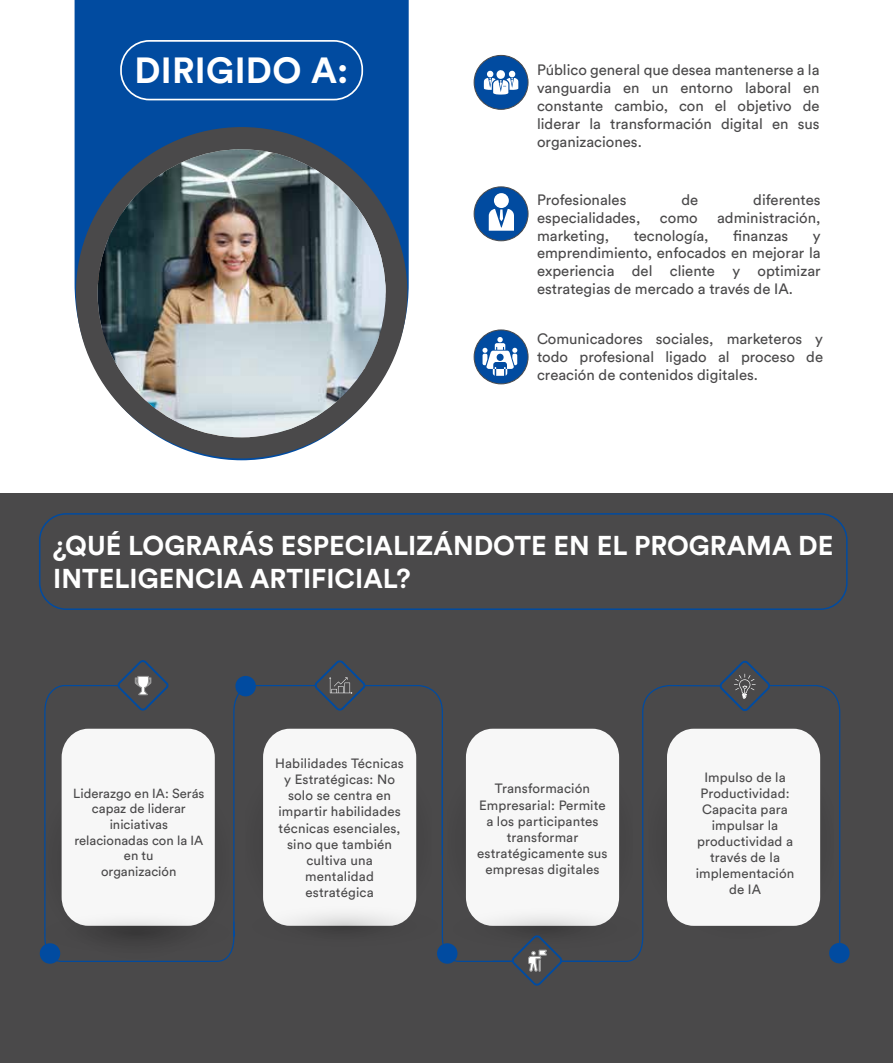
<style>
.page{position:relative;width:893px;height:1063px;background:#fff}
.page>*{position:absolute;margin:0;border:0;box-sizing:border-box;transform-origin:0 0}
.t1{font:700 36px "Circular Std";letter-spacing:.01em;color:#fff}
.t2{font:700 27px/32.4px "Circular Std";color:#fff}
.t3{font:14.85px/17.9px "Circular Std";color:#4a494a;text-align:justify}
.t4{font:13.35px/16px "Circular Std";letter-spacing:.01em;color:#4a494a;text-align:center}
.t5{font:13.05px/15.8px "Circular Std";color:#4a494a;text-align:center}
</style>
<div class="page">
<div style="left:0;top:494px;width:893px;height:569px;background:#4a494a"></div>
<svg style="left:75px;top:0;width:334px;height:460px;fill:#014ba0"></svg>
<div style="left:76px;top:127px;width:331px;height:331px;background:#4a494a;border-radius:50%"></div>
<img style="left:98px;top:149px;width:288px;height:288px;border-radius:144px">
<div style="left:120px;top:40px;width:243px;height:60px;border:2px solid #fff;border-radius:28px"></div>
<div style="left:474px;top:55px;width:54px;height:54px;background:#014ba0;border-radius:50%"></div>
<div style="left:474px;top:55px;width:54px;height:55px;border:1px solid #4a494a;border-radius:50%"></div>
<div style="left:39px;top:513px;width:809px;height:97px;border:2px solid #014ba0;border-radius:27px"></div>
<svg style="left:484px;top:70px;width:34px;height:25px"></svg>
<div style="left:474px;top:330px;width:54px;height:54px;background:#014ba0;border-radius:50%"></div>
<div style="left:474px;top:329px;width:54px;height:55px;border:1px solid #4a494a;border-radius:50%"></div>
<svg style="left:482px;top:337px;width:35px;height:39px"></svg>
<div style="left:474px;top:187px;width:54px;height:54px;background:#014ba0;border-radius:50%"></div>
<div style="left:474px;top:186px;width:54px;height:55px;border:1px solid #4a494a;border-radius:50%"></div>
<div style="left:494px;top:193px;width:15px;height:15px;background:#fff;border-radius:50%"></div>
<svg style="left:489px;top:209px;width:25px;height:22px"></svg>
<svg style="left:43px;top:685px;width:150px;height:278px"></svg>
<svg style="left:593px;top:685px;width:125px;height:277px"></svg>
<div style="left:829px;top:943px;width:21px;height:20px;background:#014ba0;border-radius:50%"></div>
<div style="left:40px;top:943px;width:20px;height:21px;background:#014ba0;border-radius:50%"></div>
<svg style="left:116px;top:660px;width:53px;height:51px"></svg>
<svg style="left:193px;top:660px;width:400px;height:326px"></svg>
<svg style="left:718px;top:660px;width:123px;height:287px"></svg>
<h1 class="t1" style="left:134px;top:47px;width:216px">DIRIGIDO A:</h1>
<p class="t3" style="left:537px;top:61px;width:284px">Público general que desea mantenerse a la vanguardia en un entorno laboral en constante cambio, con el objetivo de liderar la transformación digital en sus organizaciones.</p>
<p class="t3" style="left:537px;top:190px;width:91px">Profesionales</p>
<p class="t3" style="left:681px;top:190px;width:18px">de</p>
<p class="t3" style="left:753px;top:190px;width:69px">diferentes</p>
<p class="t3" style="left:537px;top:208px;width:105px">especialidades,</p>
<p class="t3" style="left:660px;top:208px;width:39px">como</p>
<p class="t3" style="left:717px;top:208px;width:105px">administración,</p>
<p class="t3" style="left:537px;top:226px;width:74px">marketing,</p>
<p class="t3" style="left:634px;top:226px;width:77px">tecnología,</p>
<p class="t3" style="left:733px;top:226px;width:57px">finanzas</p>
<p class="t3" style="left:537px;top:226px;width:285px;text-indent:276px">y emprendimiento, enfocados en mejorar la experiencia del cliente y optimizar estrategias de mercado a través de IA.</p>
<p class="t3" style="left:537px;top:330px;width:288px">Comunicadores sociales, marketeros y todo profesional ligado al proceso de creación de contenidos digitales.</p>
<h2 class="t2" style="left:53px;top:529px;width:782px">¿QUÉ LOGRARÁS ESPECIALIZÁNDOTE EN EL PROGRAMA DE<br>INTELIGENCIA ARTIFICIAL?</h2>
<p class="t4" style="left:275px;top:755px;width:130px">Habilidades Técnicas y Estratégicas: No solo se centra en impartir habilidades técnicas esenciales, sino que también cultiva una mentalidad estratégica</p>
<p class="t5" style="left:73px;top:785px;width:133px">Liderazgo en IA: Serás capaz de liderar iniciativas relacionadas con la IA en tu<br>organización</p>
<p class="t4" style="left:477px;top:781px;width:132px">Transformación<br>Empresarial: Permite a los participantes transformar estratégicamente sus empresas digitales</p>
<p class="t4" style="left:696px;top:769px;width:100px">Impulso de la<br>Productividad:<br>Capacita para impulsar la productividad a través de la implementación de IA</p>
</div>
